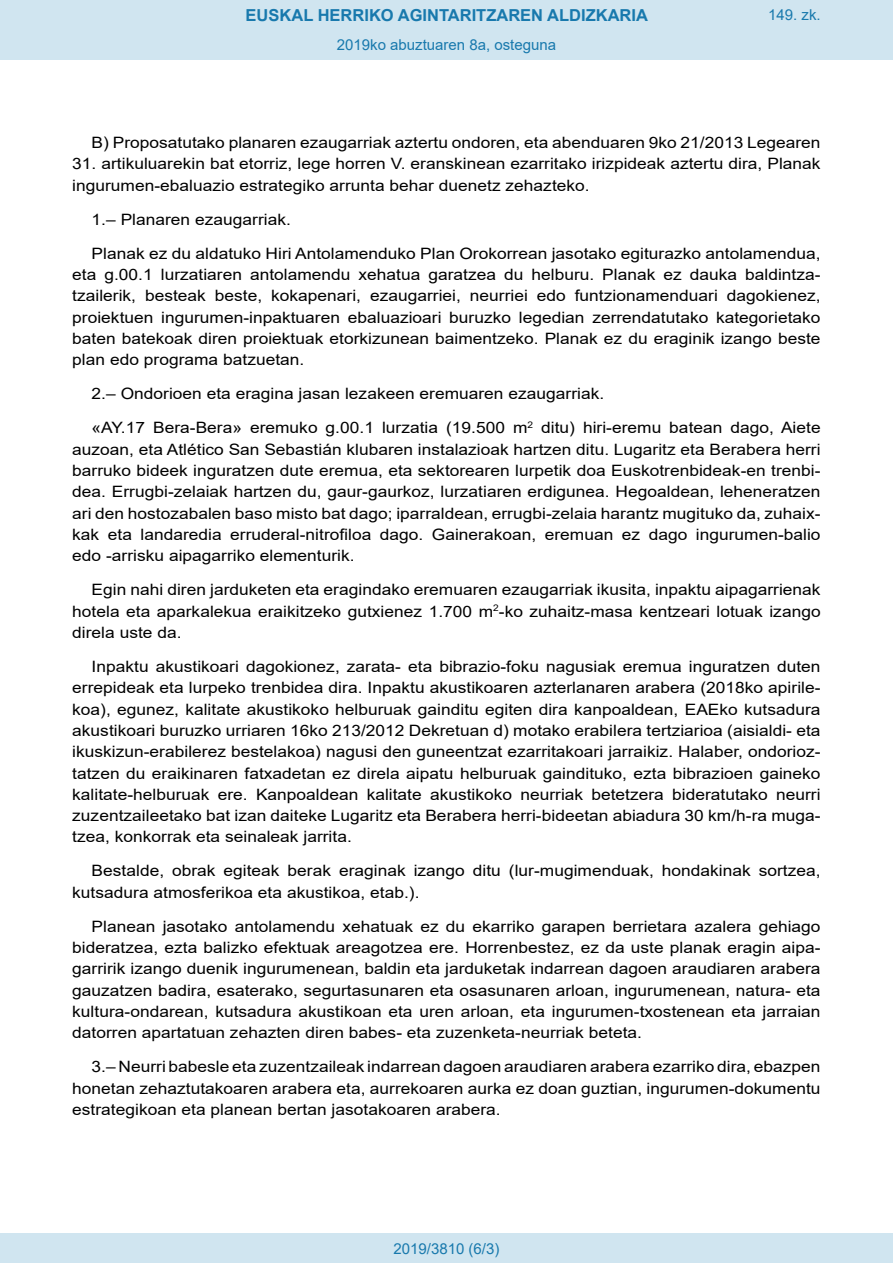
<style>
.page{position:relative;width:893px;height:1263px;background:#fff}
.page>*{position:absolute;margin:0;border:0;box-sizing:border-box;transform-origin:0 0}
.t1{font:700 16.5px "Arial";color:#1879ad}
.BOPVDetalle{font:15.6px/21.3px "Arial";color:#000;text-align:justify;scale:1.11 1}
.Paginacion_Centro{font:15px "Arial";color:#1879ad}
</style>
<div class="page">
<div style="left:0;top:0;width:893px;height:60px;background:#d0e5f0"></div>
<div style="left:0;top:1233px;width:893px;height:30px;background:#d0e5f0"></div>
<p class="t1" style="left:246px;top:3px;width:404px">EUSKAL HERRIKO AGINTARITZAREN ALDIZKARIA</p>
<p class="Paginacion_Centro" style="left:337px;top:35px;width:221px">2019ko abuztuaren 8a, osteguna</p>
<p class="Paginacion_Centro" style="left:768px;top:5px;width:54px">149. zk.</p>
<p class="BOPVDetalle" style="left:92px;top:132px;width:658px">B) Proposatutako planaren ezaugarriak aztertu ondoren, eta abenduaren 9ko 21/2013 Legearen</p>
<p class="BOPVDetalle" style="left:72px;top:153px;width:676px">31. artikuluarekin bat etorriz, lege horren V. eranskinean ezarritako irizpideak aztertu dira, Planak ingurumen-ebaluazio estrategiko arrunta behar duenetz zehazteko.</p>
<p class="BOPVDetalle" style="left:92px;top:209px;width:181px">1.– Planaren ezaugarriak.</p>
<p class="BOPVDetalle" style="left:72px;top:243px;width:676px;text-indent:19px">Planak ez du aldatuko Hiri Antolamenduko Plan Orokorrean jasotako egiturazko antolamendua, eta g.00.1 lurzatiaren antolamendu xehatua garatzea du helburu. Planak ez dauka baldintza&shy;tzailerik, besteak beste, kokapenari, ezaugarriei, neurriei edo funtzionamenduari dagokienez, proiektuen ingurumen-inpaktuaren ebaluazioari buruzko legedian zerrendatutako kategorietako baten batekoak diren proiektuak etorkizunean baimentzeko. Planak ez du eraginik izango beste plan edo programa batzuetan.</p>
<p class="BOPVDetalle" style="left:92px;top:383px;width:463px">2.– Ondorioen eta eragina jasan lezakeen eremuaren ezaugarriak.</p>
<p class="BOPVDetalle" style="left:72px;top:417px;width:676px;text-indent:19px">«AY.17 Bera-Bera» eremuko g.00.1 lurzatia (19.500 m<sup>2</sup> ditu) hiri-eremu batean dago, Aiete auzoan, eta Atlético San Sebastián klubaren instalazioak hartzen ditu. Lugaritz eta Berabera herri barruko bideek inguratzen dute eremua, eta sektorearen lurpetik doa Euskotrenbideak-en trenbi&shy;dea. Errugbi-zelaiak hartzen du, gaur-gaurkoz, lurzatiaren erdigunea. Hegoaldean, leheneratzen ari den hostozabalen baso misto bat dago; iparraldean, errugbi-zelaia harantz mugituko da, zuhaix&shy;kak eta landaredia erruderal-nitrofiloa dago. Gainerakoan, eremuan ez dago ingurumen-balio edo -arrisku aipagarriko elementurik.</p>
<p class="BOPVDetalle" style="left:72px;top:579px;width:676px;text-indent:19px">Egin nahi diren jarduketen eta eragindako eremuaren ezaugarriak ikusita, inpaktu aipagarrienak hotela eta aparkalekua eraikitzeko gutxienez 1.700 m<sup>2</sup>-ko zuhaitz-masa kentzeari lotuak izango direla uste da.</p>
<p class="BOPVDetalle" style="left:72px;top:656px;width:676px;text-indent:19px">Inpaktu akustikoari dagokionez, zarata- eta bibrazio-foku nagusiak eremua inguratzen duten errepideak eta lurpeko trenbidea dira. Inpaktu akustikoaren azterlanaren arabera (2018ko apirile&shy;koa), egunez, kalitate akustikoko helburuak gainditu egiten dira kanpoaldean, EAEko kutsadura akustikoari buruzko urriaren 16ko 213/2012 Dekretuan d) motako erabilera tertziarioa (aisialdi- eta ikuskizun-erabilerez bestelakoa) nagusi den guneentzat ezarritakoari jarraikiz. Halaber, ondorioz&shy;tatzen du eraikinaren fatxadetan ez direla aipatu helburuak gaindituko, ezta bibrazioen gaineko kalitate-helburuak ere. Kanpoaldean kalitate akustikoko neurriak betetzera bideratutako neurri zuzentzaileetako bat izan daiteke Lugaritz eta Berabera herri-bideetan abiadura 30 km/h-ra muga&shy;tzea, konkorrak eta seinaleak jarrita.</p>
<p class="BOPVDetalle" style="left:72px;top:860px;width:676px;text-indent:19px">Bestalde, obrak egiteak berak eraginak izango ditu (lur-mugimenduak, hondakinak sortzea, kutsadura atmosferikoa eta akustikoa, etab.).</p>
<p class="BOPVDetalle" style="left:72px;top:915px;width:676px;text-indent:19px">Planean jasotako antolamendu xehatuak ez du ekarriko garapen berrietara azalera gehiago bideratzea, ezta balizko efektuak areagotzea ere. Horrenbestez, ez da uste planak eragin aipa&shy;garririk izango duenik ingurumenean, baldin eta jarduketak indarrean dagoen araudiaren arabera gauzatzen badira, esaterako, segurtasunaren eta osasunaren arloan, ingurumenean, natura- eta kultura-ondarean, kutsadura akustikoan eta uren arloan, eta ingurumen-txostenean eta jarraian datorren apartatuan zehazten diren babes- eta zuzenketa-neurriak beteta.</p>
<p class="BOPVDetalle" style="left:72px;top:1056px;width:676px;text-indent:19px">3.– Neurri babesle eta zuzentzaileak indarrean dagoen araudiaren arabera ezarriko dira, ebazpen honetan zehaztutakoaren arabera eta, aurrekoaren aurka ez doan guztian, ingurumen-dokumentu estrategikoan eta planean bertan jasotakoaren arabera.</p>
<p class="Paginacion_Centro" style="left:393px;top:1238px;width:107px">2019/3810 (6/3)</p>
</div>
